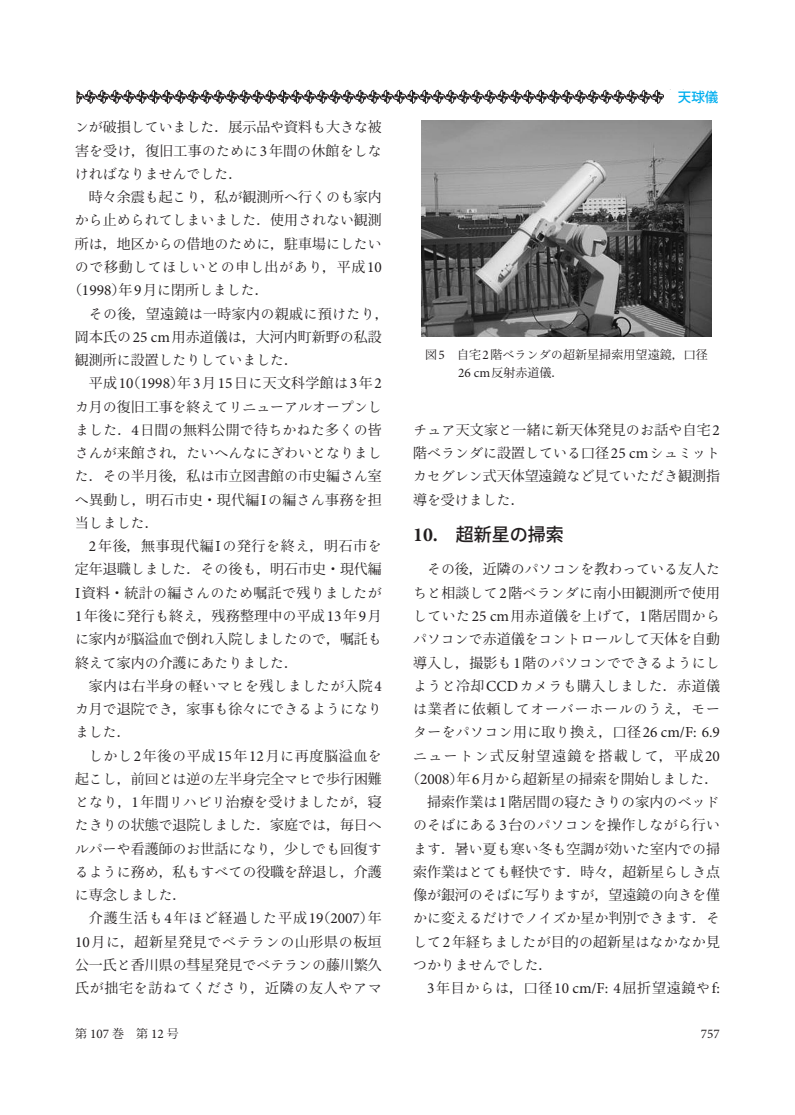
<style>
.page{position:relative;width:795px;height:1115px;background:#fff}
.page>*{position:absolute;margin:0;border:0;box-sizing:border-box;transform-origin:0 0}
.t1{font:500 18px "Koz Go Pro";color:#231f20}
.t2{font:15.3px "Minion Pro";color:#231f20}
.t3{font:13.95px/23.2px "Ryo Text Plus N";color:#231f20;text-align:justify}
.t4{font:13.95px/23.2px "Koz Min Pro";letter-spacing:.01em;color:#231f20;text-align:right}
.t5{font:13.95px "Ryo Text Plus N";letter-spacing:.025em;color:#231f20}
.t6{font:13.95px "Koz Min Pro";letter-spacing:.03em;color:#231f20}
.t7{font:13.95px "Ryo Text Plus N";letter-spacing:.055em;color:#231f20}
.t8{font:500 13.5px "Koz Go Pro";color:#00aeef}
.t9{font:13.2px "Minion Pro";color:#231f20}
.t10{font:12px/18px "Koz Min Pro";letter-spacing:.01em;color:#231f20}
.s1{font-family:"Koz Min Pro"}
.s2{font-family:"Ryo Text Plus N"}
.s3{font-family:"Minion Pro";font-size:15.3px}
.s4{font-family:"Minion Pro";font-size:13.2px}
.s5{font-family:"Minion Pro";font-weight:700;font-size:19.8px}
.s6{font-family:"Ryo Gothic Plus N"}
.s7{font-family:"Koz Min Pro";font-size:13.95px}
.s8{font-family:"Ryo Text Plus N";font-size:13.95px}
</style>
<div class="page">
<svg style="left:77px;top:90px;width:587px;height:14px"></svg>
<img style="left:422px;top:120px;width:289px;height:216px">
<p class="t3" style="left:75px;top:116px;width:308px">ンが<span class="s1">破損</span>していました<span class="s1">．展示品</span>や<span class="s1">資料</span>も<span class="s1">大</span>きな<span class="s1">被</span></p>
<p class="t4" style="left:75px;top:138px;width:308px">害<span class="s2">を</span>受<span class="s2">け</span>，復旧工事<span class="s2">のために</span><span class="s3">3</span>年間<span class="s2">の</span>休館<span class="s2">をしな</span></p>
<p class="t3" style="left:75px;top:162px;width:169px">ければなりませんでした<span class="s1">．</span></p>
<p class="t4" style="left:89px;top:185px;width:294px">時々余震<span class="s2">も</span>起<span class="s2">こり</span>，私<span class="s2">が</span>観測所<span class="s2">へ</span>行<span class="s2">くのも</span>家内</p>
<p class="t3" style="left:75px;top:209px;width:308px">から<span class="s1">止</span>められてしまいました<span class="s1">．使用</span>されない<span class="s1">観測所</span>は<span class="s1">，地区</span>からの<span class="s1">借地</span>のために<span class="s1">，駐車場</span>にしたいので<span class="s1">移動</span>してほしいとの<span class="s1">申</span>し<span class="s1">出</span>があり<span class="s1">，平成</span><span class="s3">10</span></p>
<p class="t4" style="left:68px;top:278px;width:202px">（<span class="s3">1998</span>）年<span class="s3">9</span>月<span class="s2">に</span>閉所<span class="s2">しました</span>．</p>
<p class="t6" style="left:89px;top:303px;width:301px"><span class="s2">その</span>後，望遠鏡<span class="s2">は</span>一時家内<span class="s2">の</span>親戚<span class="s2">に</span>預<span class="s2">けたり</span>，</p>
<p class="t4" style="left:75px;top:324px;width:308px">岡本氏<span class="s2">の</span><span class="s3">25 cm</span>用赤道儀<span class="s2">は</span>，大河内町新野<span class="s2">の</span>私設</p>
<p class="t3" style="left:75px;top:348px;width:225px"><span class="s1">観測所</span>に<span class="s1">設置</span>したりしていました<span class="s1">．</span></p>
<p class="t4" style="left:89px;top:371px;width:294px">平成<span class="s3">10</span>（<span class="s3">1998</span>）年<span class="s3">3</span>月<span class="s3">15</span>日<span class="s2">に</span>天文科学館<span class="s2">は</span><span class="s3">3</span>年<span class="s3">2</span></p>
<p class="t3" style="left:75px;top:395px;width:308px">カ<span class="s1">月</span>の<span class="s1">復旧工事</span>を<span class="s1">終</span>えてリニューアルオープンしました<span class="s1">．</span><span class="s3">4</span><span class="s1">日間</span>の<span class="s1">無料公開</span>で<span class="s1">待</span>ちかねた<span class="s1">多</span>くの<span class="s1">皆</span>さんが<span class="s1">来館</span>され<span class="s1">，</span>たいへんなにぎわいとなりまし</p>
<p class="t4" style="left:75px;top:464px;width:308px;text-align:left"><span class="s2">た</span>．<span class="s2">その</span>半月後，私<span class="s2">は</span>市立図書館<span class="s2">の</span>市史編<span class="s2">さん</span>室<span class="s2">へ</span>異動<span class="s2">し</span>，明石市史・現代編<span class="s3">I</span><span class="s2">の</span>編<span class="s2">さん</span>事務<span class="s2">を</span>担</p>
<p class="t3" style="left:75px;top:511px;width:85px"><span class="s1">当</span>しました<span class="s1">．</span></p>
<p class="t4" style="left:75px;top:534px;width:308px"><span class="s3">2</span>年後，無事現代編<span class="s3">I</span><span class="s2">の</span>発行<span class="s2">を</span>終<span class="s2">え</span>，明石市<span class="s2">を</span>定年退職<span class="s2">しました</span>．<span class="s2">その</span>後<span class="s2">も</span>，明石市史・現代編</p>
<p class="t5" style="left:75px;top:584px;width:308px"><span class="s3">I</span><span class="s1">資料・統計</span>の<span class="s1">編</span>さんのため<span class="s1">嘱託</span>で<span class="s1">残</span>りましたが</p>
<p class="t4" style="left:75px;top:603px;width:308px"><span class="s3">1</span>年後<span class="s2">に</span>発行<span class="s2">も</span>終<span class="s2">え</span>，残務整理中<span class="s2">の</span>平成<span class="s3">13</span>年<span class="s3">9</span>月</p>
<p class="t3" style="left:75px;top:627px;width:308px">に<span class="s1">家内</span>が<span class="s1">脳溢血</span>で<span class="s1">倒</span>れ<span class="s1">入院</span>しましたので<span class="s1">，嘱託</span>も<span class="s1">終</span>えて<span class="s1">家内</span>の<span class="s1">介護</span>にあたりました<span class="s1">．</span></p>
<p class="t3" style="left:75px;top:674px;width:308px;text-indent:14px"><span class="s1">家内</span>は<span class="s1">右半身</span>の<span class="s1">軽</span>いマヒを<span class="s1">残</span>しましたが<span class="s1">入院</span><span class="s3">4</span>カ<span class="s1">月</span>で<span class="s1">退院</span>でき<span class="s1">，家事</span>も<span class="s1">徐々</span>にできるようになりました<span class="s1">．</span></p>
<p class="t4" style="left:75px;top:743px;width:308px"><span class="s2">しかし</span><span class="s3">2</span>年後<span class="s2">の</span>平成<span class="s3">15</span>年<span class="s3">12</span>月<span class="s2">に</span>再度脳溢血<span class="s2">を</span>起<span class="s2">こし</span>，前回<span class="s2">とは</span>逆<span class="s2">の</span>左半身完全<span class="s2">マヒで</span>歩行困難</p>
<p class="t3" style="left:75px;top:790px;width:308px">となり<span class="s1">，</span><span class="s3">1</span><span class="s1">年間</span>リハビリ<span class="s1">治療</span>を<span class="s1">受</span>けましたが<span class="s1">，寝</span>たきりの<span class="s1">状態</span>で<span class="s1">退院</span>しました<span class="s1">．家庭</span>では<span class="s1">，毎日</span>ヘルパーや<span class="s1">看護師</span>のお<span class="s1">世話</span>になり<span class="s1">，少</span>しでも<span class="s1">回復</span>するように<span class="s1">務</span>め<span class="s1">，私</span>もすべての<span class="s1">役職</span>を<span class="s1">辞退</span>し<span class="s1">，介護</span>に<span class="s1">専念</span>しました<span class="s1">．</span></p>
<p class="t4" style="left:75px;top:906px;width:308px;text-align:justify;text-indent:14px">介護生活<span class="s2">も</span><span class="s3">4</span>年<span class="s2">ほど</span>経過<span class="s2">した</span>平成<span class="s3">19</span>（<span class="s3">2007</span>）年<span class="s3">10</span>月<span class="s2">に</span>，超新星発見<span class="s2">でベテランの</span>山形県<span class="s2">の</span>板垣公一氏<span class="s2">と</span>香川県<span class="s2">の</span>彗星発見<span class="s2">でベテランの</span>藤川繁久</p>
<p class="t7" style="left:75px;top:979px;width:308px"><span class="s1">氏</span>が<span class="s1">拙宅</span>を<span class="s1">訪</span>ねてくださり<span class="s1">，近隣</span>の<span class="s1">友人</span>やアマ</p>
<p class="t8" style="left:664px;top:88px;width:55px">　天球儀</p>
<p class="t10" style="left:458px;top:345px;width:251px;text-indent:-33px">図<span class="s4">5</span>　自宅<span class="s4">2</span>階<span class="s2">べランダの</span>超新星掃索用望遠鏡，口径<br><span class="s4">26 cm</span>反射赤道儀．</p>
<p class="t4" style="left:413px;top:417px;width:308px"><span class="s2">チュア</span>天文家<span class="s2">と</span>一緒<span class="s2">に</span>新天体発見<span class="s2">のお</span>話<span class="s2">や</span>自宅<span class="s3">2</span></p>
<p class="t3" style="left:413px;top:441px;width:308px"><span class="s1">階</span>ベランダに<span class="s1">設置</span>している<span class="s1">口径</span><span class="s3">25 cm</span>シュミットカセグレン<span class="s1">式天体望遠鏡</span>など<span class="s1">見</span>ていただき<span class="s1">観測指導</span>を<span class="s1">受</span>けました<span class="s1">．</span></p>
<p class="t1" style="left:413px;top:523px;width:152px"><span class="s5">10.</span>　超新星<span class="s6">の</span>掃索</p>
<p class="t3" style="left:427px;top:557px;width:294px">その<span class="s1">後，近隣</span>のパソコンを<span class="s1">教</span>わっている<span class="s1">友人</span>た</p>
<p class="t4" style="left:413px;top:580px;width:308px"><span class="s2">ちと</span>相談<span class="s2">して</span><span class="s3">2</span>階<span class="s2">ベランダに</span>南小田観測所<span class="s2">で</span>使用</p>
<p class="t3" style="left:413px;top:604px;width:308px">していた<span class="s3">25 cm</span><span class="s1">用赤道儀</span>を<span class="s1">上</span>げて<span class="s1">，</span><span class="s3">1</span><span class="s1">階居間</span>からパソコンで<span class="s1">赤道儀</span>をコントロールして<span class="s1">天体</span>を<span class="s1">自動導入</span>し<span class="s1">，撮影</span>も<span class="s3">1</span><span class="s1">階</span>のパソコンでできるようにしようと<span class="s1">冷却</span><span class="s3">CCD</span>カメラも<span class="s1">購入</span>しました<span class="s1">．赤道儀</span>は<span class="s1">業者</span>に<span class="s1">依頼</span>してオーバーホールのうえ<span class="s1">，</span>モーターをパソコン<span class="s1">用</span>に<span class="s1">取</span>り<span class="s1">換</span>え<span class="s1">，口径</span><span class="s3">26 cm/F: 6.9</span></p>
<p class="t4" style="left:406px;top:743px;width:315px"><span class="s2">ニュートン</span>式反射望遠鏡<span class="s2">を</span>搭載<span class="s2">して</span>，平成<span class="s3">20</span>（<span class="s3">2008</span>）年<span class="s3">6</span>月<span class="s2">から</span>超新星<span class="s2">の</span>掃索<span class="s2">を</span>開始<span class="s2">しました</span>．掃索作業<span class="s2">は</span><span class="s3">1</span>階居間<span class="s2">の</span>寝<span class="s2">たきりの</span>家内<span class="s2">のベッド</span></p>
<p class="t3" style="left:413px;top:813px;width:308px">のそばにある<span class="s3">3</span><span class="s1">台</span>のパソコンを<span class="s1">操作</span>しながら<span class="s1">行</span>います<span class="s1">．暑</span>い<span class="s1">夏</span>も<span class="s1">寒</span>い<span class="s1">冬</span>も<span class="s1">空調</span>が<span class="s1">効</span>いた<span class="s1">室内</span>での<span class="s1">掃</span></p>
<p class="t4" style="left:413px;top:859px;width:308px">索作業<span class="s2">はとても</span>軽快<span class="s2">です</span>．時々，超新星<span class="s2">らしき</span>点</p>
<p class="t3" style="left:413px;top:883px;width:308px"><span class="s1">像</span>が<span class="s1">銀河</span>のそばに<span class="s1">写</span>りますが<span class="s1">，望遠鏡</span>の<span class="s1">向</span>きを<span class="s1">僅</span>かに<span class="s1">変</span>えるだけでノイズか<span class="s1">星</span>か<span class="s1">判別</span>できます<span class="s1">．</span>そして<span class="s3">2</span><span class="s1">年経</span>ちましたが<span class="s1">目的</span>の<span class="s1">超新星</span>はなかなか<span class="s1">見</span>つかりませんでした<span class="s1">．</span></p>
<p class="t2" style="left:427px;top:977px;width:294px">3<span class="s7">年目</span><span class="s8">からは</span><span class="s7">，口径</span>10 cm/F: 4<span class="s7">屈折望遠鏡</span><span class="s8">や</span>f:</p>
<p class="t10" style="left:75px;top:1023px;width:105px">第 <span class="s4">107</span> 巻　第 <span class="s4">12</span> 号</p>
<p class="t9" style="left:701px;top:1024px;width:21px">757</p>
</div>
